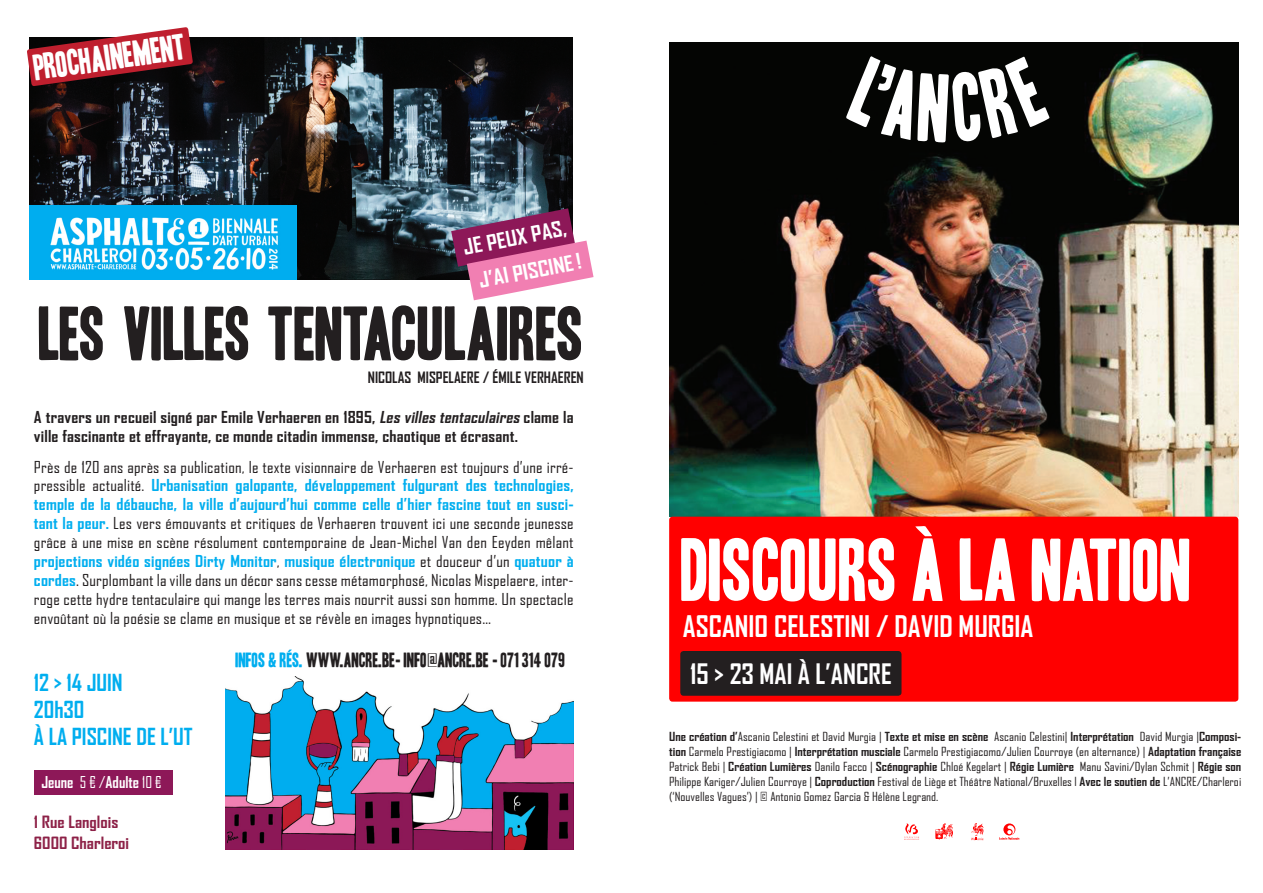
<style>
.page{position:relative;width:1263px;height:893px;background:#fff}
.page>*{position:absolute;margin:0;border:0;box-sizing:border-box;transform-origin:0 0}
.t1{font:76.5px "Headline HPLHS One";color:#fff}
.t2{font:66px "Headline HPLHS One";color:#231f20}
.t3{font:31.5px "Headline HPLHS One";color:#fff}
.SUBTITLE{font:700 28.5px "Agency FB";color:#fff}
.SUBTITLE-2{font:700 27px "Agency FB";color:#fff}
.t4{font:700 22.5px "Agency FB";color:#00aeef}
.t5{font:700 20.7px "Agency FB";color:#fff;scale:1.11 1}
.t6{font:18px "Headline HPLHS One";color:#231f20}
.t7{font:700 16.2px "Agency FB";color:#8d2147;scale:1.11 1}
.t8{font:15.75px/18.9px "Agency FB";letter-spacing:.01em;color:#231f20;text-align:justify;scale:1.1 1}
.t9{font:700 15.75px/18.9px "Agency FB";letter-spacing:.01em;color:#231f20;scale:1.1 1}
.t10{font:700 15.6px "Agency FB";color:#fff}
.t11{font:700 15px "Agency FB";color:#231f20}
.t12{font:12px/15px "Agency FB";color:#231f20;text-align:justify;scale:1.1 1}
.s1{font-style:italic}
.s2{font-weight:700;color:#00aeef}
.s3{font-weight:400}
.s4{color:#00aeef}
.s5{font-family:"Agency FB";font-weight:700}
.s6{font-weight:700}
</style>
<div class="page">
<img style="left:669px;top:43px;width:569px;height:474px">
<div style="left:669px;top:517px;width:569px;height:185px;background:#f00;border-radius:3px"></div>
<div style="left:680px;top:651px;width:221px;height:45px;background:#231f20;border-radius:3px"></div>
<svg style="left:846px;top:56px;width:203px;height:87px"></svg>
<svg style="left:999px;top:823px;width:20px;height:17px"></svg>
<svg style="left:935px;top:823px;width:18px;height:17px"></svg>
<svg style="left:904px;top:824px;width:15px;height:16px"></svg>
<svg style="left:971px;top:823px;width:12px;height:17px"></svg>
<img style="left:29px;top:37px;width:544px;height:243px">
<svg style="left:451px;top:208px;width:142px;height:92px"></svg>
<img style="left:29px;top:205px;width:268px;height:75px">
<div style="left:34px;top:770px;width:138px;height:25px;background:#8d1858"></div>
<img style="left:225px;top:676px;width:348px;height:173px">
<svg style="left:27px;top:27px;width:166px;height:59px;background:#9c3942"></svg>
<p class="t3" style="left:32px;top:50px;width:155px;rotate:-8deg">PROCHAINEMENT</p>
<p class="t5" style="left:461px;top:235px;width:96px;rotate:-11deg">JE PEUX PAS,</p>
<p class="t5" style="left:477px;top:268px;width:95px;rotate:-11deg">J’AI PISCINE!</p>
<p class="t2" style="left:39px;top:296px;width:546px">LES VILLES TENTACULAIRES</p>
<p class="t11" style="left:368px;top:368px;width:217px">NICOLAS MISPELAERE / ÉMILE VERHAEREN</p>
<p class="t9" style="left:34px;top:407px;width:492px">A travers un recueil signé par Emile Verhaeren en 1895, <span class="s1">Les villes tentaculaires</span> clame la ville fascinante et effrayante, ce monde citadin immense, chaotique et écrasant.</p>
<p class="t8" style="left:34px;top:457px;width:492px">Près de 120 ans après sa publication, le texte visionnaire de Verhaeren est toujours d’une irré&shy;pressible actualité. <span class="s2">Urbanisation galopante, développement fulgurant des technologies, temple de la débauche, la ville d’aujourd’hui comme celle d’hier fascine tout en susci&shy;tant la peur.</span> Les vers émouvants et critiques de Verhaeren trouvent ici une seconde jeunesse grâce à une mise en scène résolument contemporaine de Jean-Michel Van den Eeyden mêlant <span class="s2">projections vidéo signées Dirty Monitor</span>, <span class="s2">musique électronique</span> et douceur d’un <span class="s2">quatuor à cordes</span>. Surplombant la ville dans un décor sans cesse métamorphosé, Nicolas Mispelaere, inter&shy;roge cette hydre tentaculaire qui mange les terres mais nourrit aussi son homme. Un spectacle envoûtant où la poésie se clame en musique et se révèle en images hypnotiques…</p>
<p class="t4" style="left:34px;top:668px;width:90px">12 &gt; 14 JUIN</p>
<p class="t4" style="left:34px;top:695px;width:52px">20h30</p>
<p class="t4" style="left:34px;top:722px;width:160px">À LA PISCINE DE L’UT</p>
<p class="t10" style="left:41px;top:772px;width:122px">Jeune <span class="s3">5 € /</span>Adulte <span class="s3">10 €</span></p>
<p class="t7" style="left:34px;top:811px;width:77px">1 Rue Langlois</p>
<p class="t7" style="left:34px;top:833px;width:87px">6000 Charleroi</p>
<p class="t6" style="left:235px;top:650px;width:331px"><span class="s4">INFOS &amp; RÉS.</span> WWW.ANCRE.BE- INFO<span class="s5">@</span>ANCRE.BE - 071 314 079</p>
<p class="t1" style="left:680px;top:526px;width:513px">DISCOURS À LA NATION</p>
<p class="SUBTITLE" style="left:683px;top:608px;width:352px">ASCANIO CELESTINI / DAVID MURGIA</p>
<p class="SUBTITLE-2" style="left:690px;top:657px;width:203px">15 &gt; 23 MAI À L’ANCRE</p>
<p class="t12" style="left:669px;top:729px;width:522px"><span class="s6">Une création d’</span>Ascanio Celestini et David Murgia | <span class="s6">Texte et mise en scène</span> Ascanio Celestini| <span class="s6">Interprétation</span> David Murgia |<span class="s6">Composi&shy;tion</span> Carmelo Prestigiacomo | <span class="s6">Interprétation musciale</span> Carmelo Prestigiacomo/Julien Courroye (en alternance) | <span class="s6">Adaptation française </span>Patrick Bebi | <span class="s6">Création Lumières</span> Danilo Facco | <span class="s6">Scénographie</span> Chloé Kegelart | <span class="s6">Régie Lumière</span> Manu Savini/Dylan Schmit | <span class="s6">Régie son </span>Philippe Kariger/Julien Courroye | <span class="s6">Coproduction</span> Festival de Liège et Théâtre National/Bruxelles l <span class="s6">Avec le soutien de</span> L’ANCRE/Charleroi (‘Nouvelles Vagues’) | © Antonio Gomez Garcia &amp; Hélène Legrand.</p>
</div>
